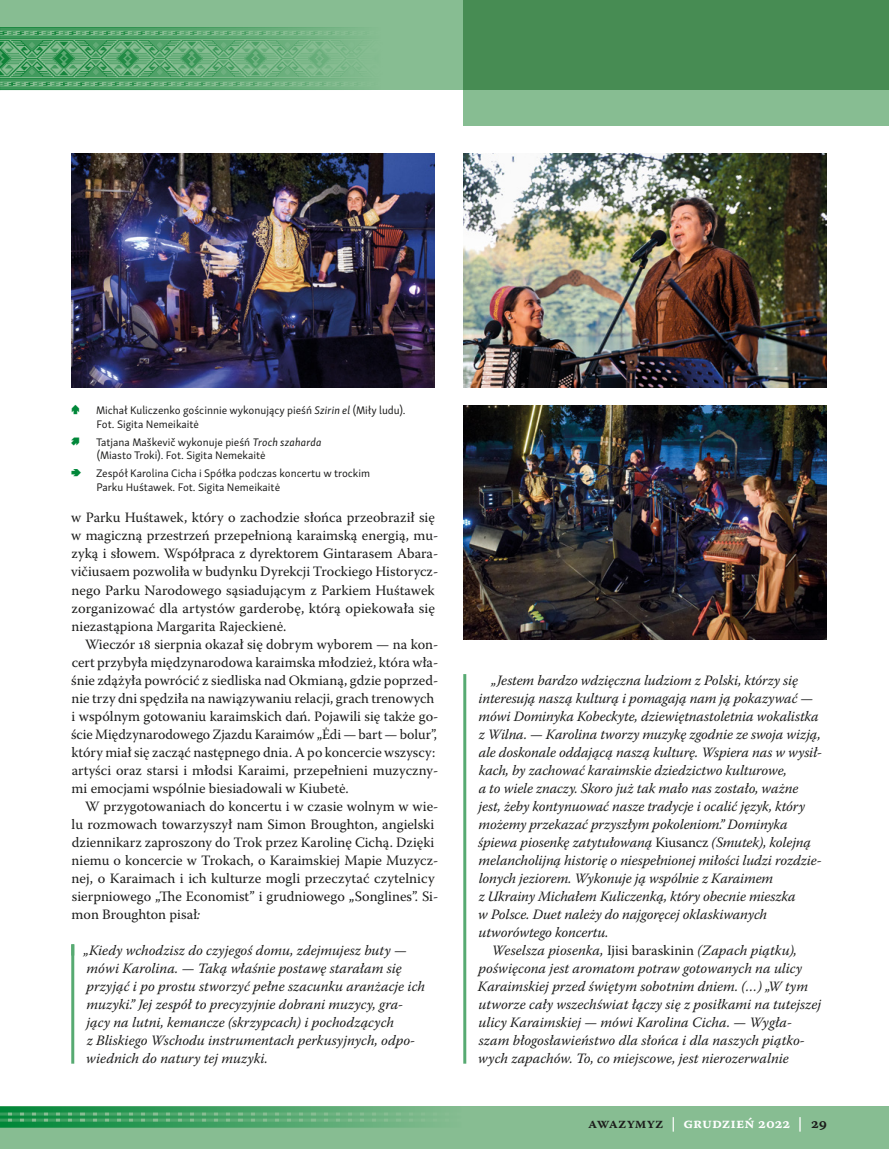
<style>
.page{position:relative;width:889px;height:1149px;background:#fff}
.page>*{position:absolute;margin:0;border:0;box-sizing:border-box;transform-origin:0 0}
.t1{font:15px "Warnock Pro Semibold Capt";color:#fff}
.quote_continued{font:italic 14.25px/18px "Warnock Pro";letter-spacing:-.01em;color:#1c1c1b}
.p4_broad{font:14.25px/18px "Warnock Pro";color:#1c1c1b}
.p4_narrow{font:14.25px/18px "Warnock Pro";color:#1c1c1b}
.quote_1st{font:italic 14.25px/18px "Warnock Pro";color:#1c1c1b}
.caption_with_arrow{font:12px "Cy Grotesk Grand Dark";color:#008739}
.caption_with_arrow-2{font:11.25px/13.5px "Skolar Sans PE";color:#1c1c1b}
.s1{font-style:italic}
.s2{font-family:"Cy Grotesk Grand Dark";font-size:12px;color:#008739}
.s3{font-style:normal}
.s4{font-family:"Warnock Pro";font-weight:600;color:#1c1c1b}
.s5{color:#1c1c1b}
</style>
<div class="page">
<div style="left:0;top:0;width:889px;height:90px;background:#87bd92"></div>
<svg style="left:463px;top:0;width:426px;height:126px;background:#599964"></svg>
<div style="left:0;top:1106px;width:889px;height:42px;background:#87bd92"></div>
<svg style="left:0;top:1106px;width:433px;height:21px;background:#4ca56a"></svg>
<svg style="left:0;top:27px;width:362px;height:63px"></svg>
<hr style="left:71px;top:944px;width:3px;height:119px;background:#57aa72">
<svg style="left:71px;top:944px;width:3px;height:11px"></svg>
<hr style="left:463px;top:674px;width:3px;height:389px;background:#57aa72">
<img style="left:463px;top:153px;width:363px;height:234px">
<img style="left:71px;top:153px;width:364px;height:234px">
<img style="left:463px;top:405px;width:363px;height:234px">
<p class="caption_with_arrow" style="left:71px;top:401px;width:10px">↑</p>
<p class="caption_with_arrow-2" style="left:96px;top:403px;width:311px">Michał Kuliczenko gościnnie wykonujący pieśń <span class="s1">Szirin el</span> (Miły ludu).<br>Fot. Sigita Nemeikaitė</p>
<p class="caption_with_arrow" style="left:71px;top:432px;width:10px">↗</p>
<p class="caption_with_arrow-2" style="left:96px;top:434px;width:227px">Tatjana Maškevič wykonuje pieśń <span class="s1">Troch szaharda </span>(Miasto Troki). Fot. Sigita Nemekaitė</p>
<p class="caption_with_arrow-2" style="left:97px;top:466px;width:275px;text-indent:-25px"><span class="s2">→</span> Zespół Karolina Cicha i Spółka podczas koncertu w trockim<br>Parku Huśtawek. Fot. Sigita Nemeikaitė</p>
<p class="p4_broad" style="left:71px;top:508px;width:369px">w Parku Huśtawek, który o zachodzie słońca przeobraził się w magiczną przestrzeń przepełnioną karaimską energią, mu&shy;zyką i słowem. Współpraca z dyrektorem Gintarasem Abara&shy;vičiusaem pozwoliła w budynku Dyrekcji Trockiego Historycz&shy;nego Parku Narodowego sąsiadującym z Parkiem Huśtawek zorganizować dla artystów garderobę, którą opiekowała się niezastąpiona Margarita Rajeckienė.</p>
<p class="p4_narrow" style="left:71px;top:634px;width:369px;text-indent:14px">Wieczór 18 sierpnia okazał się dobrym wyborem — na kon&shy;cert przybyła międzynarodowa karaimska młodzież, która wła&shy;śnie zdążyła powrócić z siedliska nad Okmianą, gdzie poprzed&shy;nie trzy dni spędziła na nawiązywaniu relacji, grach trenowych i wspólnym gotowaniu karaimskich dań. Pojawili się także go&shy;ście Międzynarodowego Zjazdu Karaimów „Ėdi — bart — bolur”, który miał się zacząć następnego dnia. A po koncercie wszyscy: artyści oraz starsi i młodsi Karaimi, przepełnieni muzyczny&shy;mi emocjami wspólnie biesiadowali w Kiubetė.</p>
<p class="p4_broad" style="left:72px;top:796px;width:368px;text-indent:14px">W przygotowaniach do koncertu i w czasie wolnym w wie&shy;lu rozmowach towarzyszył nam Simon Broughton, angielski dziennikarz zaproszony do Trok przez Karolinę Cichą. Dzięki niemu o koncercie w Trokach, o Karaimskiej Mapie Muzycz&shy;nej, o Karaimach i ich kulturze mogli przeczytać czytelnicy sierpniowego „The Economist” i grudniowego „Songlines”. Si&shy;mon Broughton pisał<span class="s1">:</span></p>
<p class="quote_1st" style="left:84px;top:940px;width:343px">„Kiedy wchodzisz do czyjegoś domu, zdejmujesz buty — mówi Karolina. — Taką właśnie postawę starałam się przyjąć i po prostu stworzyć pełne szacunku aranżacje ich muzyki.” Jej zespół to precyzyjnie dobrani muzycy, gra&shy;jący na lutni, kemancze (skrzypcach) i pochodzących<br>z Bliskiego Wschodu instrumentach perkusyjnych, odpo&shy;wiednich do natury tej muzyki.</p>
<p class="quote_continued" style="left:478px;top:670px;width:346px;text-indent:13px">„Jestem bardzo wdzięczna ludziom z Polski, którzy się interesują naszą kulturą i pomagają nam ją pokazywać — mówi Dominyka Kobeckyte, dziewiętnastoletnia wokalistka z Wilna. — Karolina tworzy muzykę zgodnie ze swoja wizją, ale doskonale oddającą naszą kulturę. Wspiera nas w wysił&shy;kach, by zachować karaimskie dziedzictwo kulturowe,<br>a to wiele znaczy. Skoro już tak mało nas zostało, ważne jest, żeby kontynuować nasze tradycje i ocalić język, który możemy przekazać przyszłym pokoleniom.” Dominyka śpiewa piosenkę zatytułowaną <span class="s3">Kiusancz</span> (Smutek), kolejną melancholijną historię o niespełnionej miłości ludzi rozdzie&shy;lonych jeziorem. Wykonuje ją wspólnie z Karaimem<br>z Ukrainy Michałem Kuliczenką, który obecnie mieszka<br>w Polsce. Duet należy do najgoręcej oklaskiwanych utworówtego koncertu.</p>
<p class="quote_continued" style="left:478px;top:940px;width:345px;text-indent:14px">Weselsza piosenka, <span class="s3">Ijisi baraskinin</span> (Zapach piątku), poświęcona jest aromatom potraw gotowanych na ulicy Karaimskiej przed świętym sobotnim dniem. (…) „W tym utworze cały wszechświat łączy się z posiłkami na tutejszej ulicy Karaimskiej — mówi Karolina Cicha. — Wygła&shy;szam błogosławieństwo dla słońca i dla naszych piątko&shy;wych zapachów. To, co miejscowe, jest nierozerwalnie</p>
<p class="t1" style="left:588px;top:1113px;width:240px"><span class="s4">AWAZYMYZ</span> | grudzień 2022 | <span class="s5">29</span></p>
</div>
